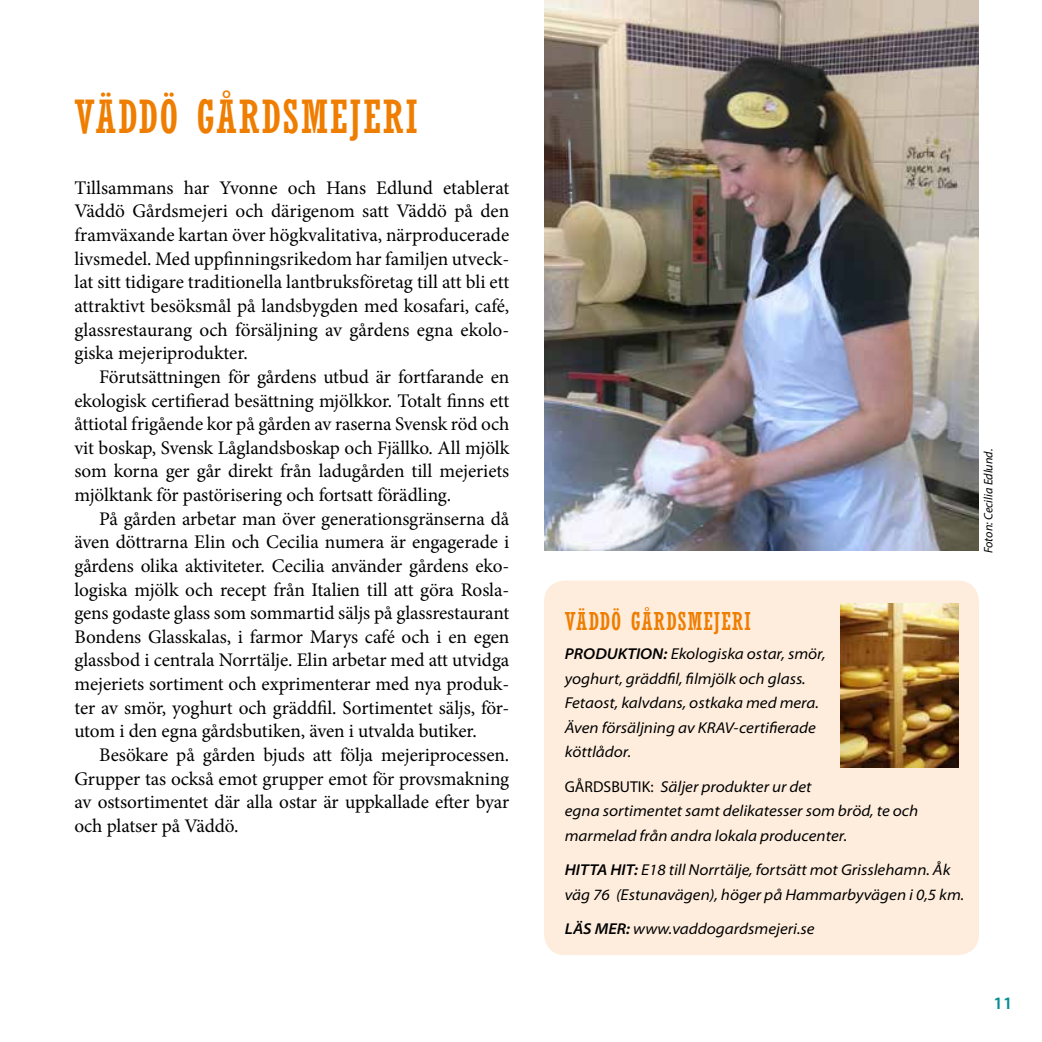
<style>
.page{position:relative;width:1042px;height:1042px;background:#fff}
.page>*{position:absolute;margin:0;border:0;box-sizing:border-box;transform-origin:0 0}
.t1{font:condensed 45.5px "Rockwell";letter-spacing:.035em;color:#ef7d00}
.t2{font:condensed 24.5px "Rockwell";letter-spacing:.04em;color:#ef7d00}
.t3{font:19.25px/23.6px "Minion Pro";letter-spacing:-.005em;color:#000;text-align:justify}
.t4{font:600 17.5px "Myriad Pro";color:#008e90}
.t5{font:italic semi-expanded 15.75px/24.5px "Myriad Pro";color:#000}
.t6{font:italic 12.25px "Myriad Pro";color:#000}
.s1{font-weight:600}
.s2{font-style:normal;font-stretch:normal}
</style>
<div class="page">
<div style="left:544px;top:580px;width:435px;height:375px;background:#feeddd;border-radius:21px"></div>
<img style="left:544px;top:0;width:435px;height:551px">
<img style="left:840px;top:603px;width:118px;height:165px">
<h1 class="t1" style="left:74px;top:91px;width:345px">VÄDDÖ GÅRDSMEJERI</h1>
<p class="t3" style="left:74px;top:176px;width:436px">Tillsammans har Yvonne och Hans Edlund etablerat Väddö Gårdsmejeri och därigenom satt Väddö på den framväxande kartan över högkvalitativa, närproducerade livsmedel. Med uppfinningsrikedom har familjen utveck&shy;lat sitt tidigare traditionella lantbruksföretag till att bli ett attraktivt besöksmål på landsbygden med kosafari, café, glassrestaurang och försäljning av gårdens egna ekolo&shy;giska mejeriprodukter.</p>
<p class="t3" style="left:74px;top:365px;width:436px;text-indent:25px">Förutsättningen för gårdens utbud är fortfarande en ekologisk certifierad besättning mjölkkor. Totalt finns ett åttiotal frigående kor på gården av raserna Svensk röd och vit boskap, Svensk Låglandsboskap och Fjällko. All mjölk som korna ger går direkt från ladugården till mejeriets mjölktank för pastörisering och fortsatt förädling.</p>
<p class="t3" style="left:74px;top:507px;width:436px;text-indent:25px">På gården arbetar man över generationsgränserna då även döttrarna Elin och Cecilia numera är engagerade i gårdens olika aktiviteter. Cecilia använder gårdens eko&shy;logiska mjölk och recept från Italien till att göra Rosla&shy;gens godaste glass som sommartid säljs på glassrestaurant Bondens Glasskalas, i farmor Marys café och i en egen glassbod i centrala Norrtälje. Elin arbetar med att utvidga mejeriets sortiment och exprimenterar med nya produk&shy;ter av smör, yoghurt och gräddfil. Sortimentet säljs, för&shy;utom i den egna gårdsbutiken, även i utvalda butiker.</p>
<p class="t3" style="left:74px;top:743px;width:436px;text-indent:25px">Besökare på gården bjuds att följa mejeriprocessen.<br>Grupper tas också emot grupper emot för provsmakning av ostsortimentet där alla ostar är uppkallade efter byar och platser på Väddö.</p>
<p class="t6" style="left:980px;top:553px;width:106px;rotate:-90deg">Foton: Cecilia Edlund.</p>
<p class="t2" style="left:565px;top:607px;width:187px">VÄDDÖ GÅRDSMEJERI</p>
<p class="t5" style="left:565px;top:642px;width:262px"><span class="s1">PRODUKTION:</span> Ekologiska ostar, smör, yoghurt, gräddfil, filmjölk och glass.<br>Fetaost, kalvdans, ostkaka med mera.<br>Även försäljning av KRAV-certifierade köttlådor.</p>
<p class="t5" style="left:565px;top:774px;width:355px"><span class="s2">GÅRDSBUTIK:</span> Säljer produkter ur det<br>egna sortimentet samt delikatesser som bröd, te och marmelad från andra lokala producenter.</p>
<p class="t5" style="left:565px;top:858px;width:401px"><span class="s1">HITTA HIT:</span> E18 till Norrtälje, fortsätt mot Grisslehamn. Åk väg 76 (Estunavägen), höger på Hammarbyvägen i 0,5 km.</p>
<p class="t5" style="left:565px;top:917px;width:251px"><span class="s1">LÄS MER:</span> www.vaddogardsmejeri.se</p>
<p class="t4" style="left:993px;top:992px;width:20px">11</p>
</div>
